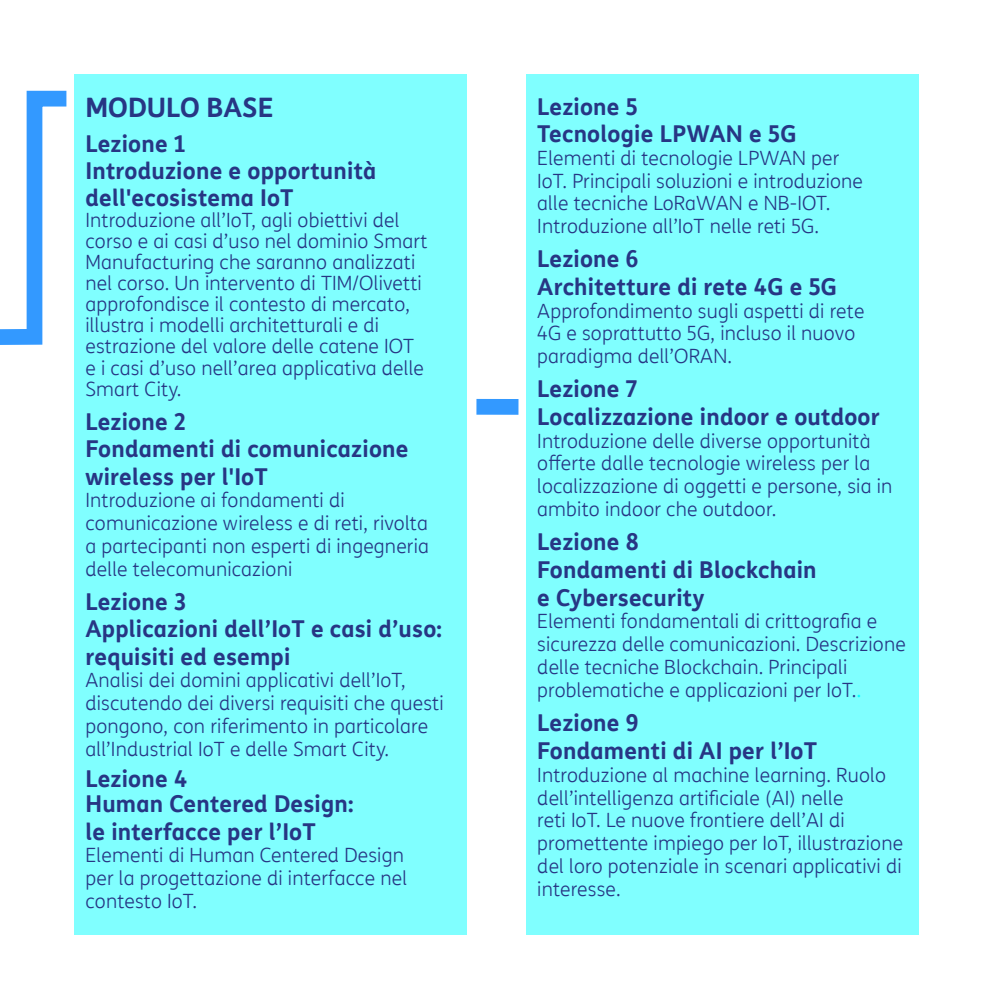
<style>
.page{position:relative;width:993px;height:993px;background:#fff}
.page>*{position:absolute;margin:0;border:0;box-sizing:border-box;transform-origin:0 0}
.t1{font:700 26.25px "TIM Sans";color:#273684}
.t2{font:700 22.75px/27.3px "TIM Sans";letter-spacing:.01em;color:#273684}
.t3{font:300 19.25px/22.8px "TIM Sans";letter-spacing:.01em;color:#273684}
.s1{font-size:21px;color:#0ff}
</style>
<div class="page">
<div style="left:74px;top:74px;width:392px;height:860px;background:#80ffff"></div>
<div style="left:526px;top:74px;width:392px;height:860px;background:#80ffff"></div>
<svg style="left:0;top:90px;width:67px;height:255px"></svg>
<svg style="left:476px;top:398px;width:43px;height:17px"></svg>
<div style="left:476px;top:399px;width:42px;height:15px;background:#39f"></div>
<h1 class="t1" style="left:85px;top:88px;width:190px">MODULO BASE</h1>
<p class="t2" style="left:85px;top:129px;width:292px">Lezione 1<br>Introduzione e opportunità dell'ecosistema IoT</p>
<p class="t3" style="left:85px;top:209px;width:343px;line-height:21px">Introduzione all’IoT, agli obiettivi del corso e ai casi d’uso nel dominio Smart Manufacturing che saranno analizzati nel corso. Un intervento di TIM/Olivetti approfondisce il contesto di mercato, illustra i modelli architetturali e di estrazione del valore delle catene IOT e i casi d’uso nell’area applicativa delle Smart City.</p>
<p class="t2" style="left:85px;top:407px;width:324px">Lezione 2<br>Fondamenti di comunicazione wireless per l'IoT</p>
<p class="t3" style="left:85px;top:488px;width:345px">Introduzione ai fondamenti di comunicazione wireless e di reti, rivolta a partecipanti non esperti di ingegneria delle telecomunicazioni</p>
<p class="t2" style="left:85px;top:587px;width:358px">Lezione 3<br>Applicazioni dell’IoT e casi d’uso: requisiti ed esempi</p>
<p class="t3" style="left:85px;top:668px;width:359px">Analisi dei domini applicativi dell’IoT, discutendo dei diversi requisiti che questi pongono, con riferimento in particolare all’Industrial IoT e delle Smart City.</p>
<p class="t2" style="left:85px;top:765px;width:269px;line-height:24.5px">Lezione 4<br>Human Centered Design:</p>
<p class="t2" style="left:85px;top:816px;width:232px">le interfacce per l’IoT</p>
<p class="t3" style="left:85px;top:843px;width:323px">Elementi di Human Centered Design per la progettazione di interfacce nel contesto IoT.</p>
<p class="t2" style="left:537px;top:92px;width:261px">Lezione 5<br>Tecnologie LPWAN e 5G</p>
<p class="t3" style="left:537px;top:146px;width:327px">Elementi di tecnologie LPWAN per IoT. Principali soluzioni e introduzione alle tecniche LoRaWAN e NB-IOT.<br>Introduzione all’IoT nelle reti 5G.</p>
<p class="t2" style="left:537px;top:244px;width:301px">Lezione 6<br>Architetture di rete 4G e 5G</p>
<p class="t3" style="left:537px;top:299px;width:328px">Approfondimento sugli aspetti di rete<br>4G e soprattutto 5G, incluso il nuovo paradigma dell’ORAN.</p>
<p class="t2" style="left:537px;top:374px;width:344px">Lezione 7<br>Localizzazione indoor e outdoor</p>
<p class="t3" style="left:537px;top:428px;width:356px">Introduzione delle diverse opportunità offerte dalle tecnologie wireless per la localizzazione di oggetti e persone, sia in ambito indoor che outdoor.</p>
<p class="t2" style="left:537px;top:527px;width:281px">Lezione 8<br>Fondamenti di Blockchain e Cybersecurity</p>
<p class="t3" style="left:537px;top:609px;width:370px">Elementi fondamentali di crittografia e sicurezza delle comunicazioni. Descrizione delle tecniche Blockchain. Principali problematiche e applicazioni per IoT.<span class="s1">.</span></p>
<p class="t2" style="left:537px;top:707px;width:281px;line-height:28px">Lezione 9<br>Fondamenti di AI per l’IoT</p>
<p class="t3" style="left:537px;top:762px;width:367px">Introduzione al machine learning. Ruolo dell’intelligenza artificiale (AI) nelle<br>reti IoT. Le nuove frontiere dell’AI di promettente impiego per IoT, illustrazione del loro potenziale in scenari applicativi di interesse.</p>
</div>
